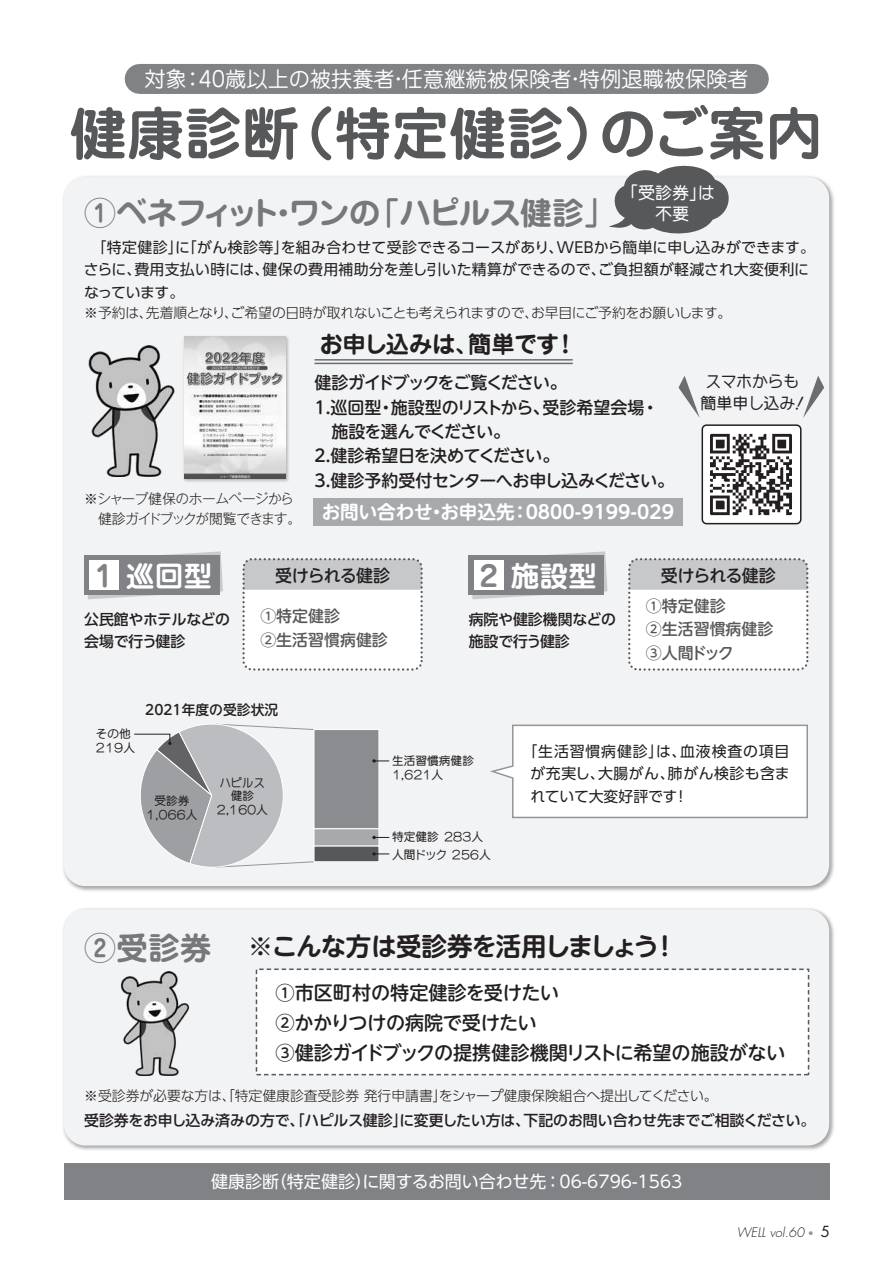
<style>
.page{position:relative;width:893px;height:1263px;background:#fff}
.page>*{position:absolute;margin:0;border:0;box-sizing:border-box;transform-origin:0 0}
.t1{font:700 57.45px "Jun 501 Pro";color:#57585a}
.t2{font:700 31.95px "Jun 501 Pro";letter-spacing:-.075em;color:#76787b}
.t3{font:700 31.95px "Jun 501 Pro";letter-spacing:-.04em;color:#76787b}
.t4{font:700 28.65px "Jun 501 Pro";color:#fff}
.t5{font:700 25.5px "UD Shin M Go Pro De";letter-spacing:-.045em;color:#231f20}
.t6{font:700 23.4px "Jun 501 Pro";letter-spacing:-.03em;color:#231f20}
.t7{font:21.3px "Jun 201 Pro";color:#fff}
.t8{font:500 19.2px/29.7px "UD Shin M Go Pro";letter-spacing:-.01em;color:#231f20}
.t9{font:700 18.6px "UD Shin M Go Pro De";color:#fff}
.t10{font:500 16.95px "UD Shin M Go Pro";letter-spacing:-.05em;color:#231f20}
.t11{font:16.95px "UD Shin Go Pro";color:#fff}
.t12{font:500 16.95px "UD Shin M Go Pro";color:#231f20}
.t13{font:500 16.95px "UD Shin M Go Pro";letter-spacing:-.025em;color:#231f20}
.t14{font:500 16.95px "UD Shin M Go Pro";letter-spacing:-.08em;color:#231f20}
.t15{font:16.95px/21.3px "Anito Std M";color:#fff;text-align:center}
.t16{font:500 15.9px/23.4px "UD Shin M Go Pro";color:#57585a}
.t17{font:15.9px/22.4px "Anito Std M";letter-spacing:-.005em;color:#231f20;text-align:center}
.t18{font:14.85px/22.4px "UD Shin Go Pro";letter-spacing:.02em;color:#231f20}
.t19{font:500 14.85px/21.3px "UD Shin Go Pro";letter-spacing:-.01em;color:#231f20}
.t20{font:300 13.8px "UD Shin Go Pro";letter-spacing:-.01em;color:#231f20}
.t21{font:300 13.8px/20.2px "Gothic MB101 Pro";letter-spacing:-.045em;color:#231f20}
.t22{font:500 13.8px "UD Shin M Go Pro";color:#231f20}
.t23{font:italic 300 12.75px "Futura Std";color:#231f20}
.t24{font:11.7px/13.8px "Anito Std M";color:#231f20}
.s1{color:#808285}
.s2{font-family:"Koz Go Pro";font-weight:400;font-style:normal;color:#939598}
.s3{font-weight:400;font-style:normal;font-size:14.85px}
</style>
<div class="page">
<div style="left:64px;top:177px;width:765px;height:709px;background:#f2f3f4;border-radius:21px"></div>
<img style="left:63px;top:908px;width:771px;height:242px">
<div style="left:64px;top:909px;width:765px;height:236px;background:#f2f3f4;border-radius:21px"></div>
<div style="left:64px;top:1163px;width:765px;height:36px;background:#808285"></div>
<hr style="left:0;top:0;width:1px;height:1263px;background:#d1d2d4">
<svg style="left:0;top:0;width:1px;height:54px"></svg>
<svg style="left:609px;top:165px;width:126px;height:69px"></svg>
<svg style="left:490px;top:724px;width:318px;height:95px"></svg>
<div style="left:314px;top:498px;width:369px;height:28px;background:#a8a9ad"></div>
<div style="left:256px;top:968px;width:553px;height:107px;background:#fff;border:2px dashed #57585a"></div>
<div style="left:244px;top:559px;width:178px;height:110px;background:#fff;border-radius:9px"></div>
<div style="left:245px;top:561px;width:175px;height:29px;background:#c7c8ca"></div>
<div style="left:242px;top:558px;width:181px;height:113px;border:2px dashed #57585a;border-radius:9px"></div>
<div style="left:140px;top:64px;width:614px;height:30px;background:#808285"></div>
<img style="left:701px;top:424px;width:101px;height:101px">
<img style="left:88px;top:345px;width:87px;height:132px">
<img style="left:120px;top:972px;width:70px;height:103px">
<img style="left:183px;top:336px;width:106px;height:146px">
<img style="left:185px;top:337px;width:101px;height:142px">
<svg style="left:678px;top:376px;width:22px;height:42px"></svg>
<svg style="left:803px;top:376px;width:21px;height:42px"></svg>
<svg style="left:134px;top:723px;width:180px;height:145px"></svg>
<div style="left:314px;top:729px;width:65px;height:100px;background:#8a8c8f;border:1px solid #fff"></div>
<div style="left:314px;top:828px;width:65px;height:18px;background:#a8a9ad;border:1px solid #fff"></div>
<div style="left:314px;top:846px;width:65px;height:16px;background:#57585a;border:1px solid #fff"></div>
<svg style="left:372px;top:759px;width:17px;height:4px"></svg>
<svg style="left:372px;top:836px;width:17px;height:3px"></svg>
<svg style="left:372px;top:852px;width:17px;height:4px"></svg>
<svg style="left:87px;top:551px;width:136px;height:48px"></svg>
<div style="left:84px;top:555px;width:135px;height:40px;background:#808285"></div>
<div style="left:89px;top:560px;width:30px;height:30px;background:#fff"></div>
<svg style="left:472px;top:551px;width:135px;height:48px"></svg>
<div style="left:469px;top:555px;width:135px;height:40px;background:#808285"></div>
<div style="left:474px;top:560px;width:30px;height:30px;background:#fff"></div>
<div style="left:629px;top:559px;width:178px;height:110px;background:#fff;border-radius:9px"></div>
<div style="left:631px;top:559px;width:174px;height:31px;background:#c7c8ca"></div>
<div style="left:628px;top:558px;width:180px;height:113px;border:2px dashed #57585a;border-radius:9px"></div>
<hr style="left:314px;top:359px;width:259px;height:2px;background:#6c6d70">
<hr style="left:314px;top:363px;width:259px;height:1px;background:#6c6d70">
<h3 class="t7" style="left:145px;top:62px;width:606px">対象：40歳以上の被扶養者・任意継続被保険者・特例退職被保険者</h3>
<h1 class="t1" style="left:70px;top:88px;width:755px">健康診断（特定健診）のご案内</h1>
<h2 class="t2" style="left:84px;top:188px;width:533px">①ベネフィット・ワンの「ハピルス健診」</h2>
<p class="t15" style="left:621px;top:181px;width:95px">「受診券」は不要</p>
<p class="t18" style="left:84px;top:236px;width:733px">　「特定健診」に「がん検診等」を組み合わせて受診できるコースがあり、WEBから簡単に申し込みができます。さらに、費用支払い時には、健保の費用補助分を差し引いた精算ができるので、ご負担額が軽減され大変便利になっています。</p>
<p class="t20" style="left:84px;top:302px;width:649px">※予約は、先着順となり、ご希望の日時が取れないことも考えられますので、お早目にご予約をお願いします。</p>
<p class="t21" style="left:84px;top:486px;width:219px">※シャープ健保のホームページから　健診ガイドブックが閲覧できます。</p>
<h3 class="t6" style="left:319px;top:326px;width:259px">お申し込みは、簡単です！</h3>
<p class="t14" style="left:314px;top:369px;width:254px">健診ガイドブックをご覧ください。</p>
<p class="t12" style="left:314px;top:393px;width:346px">1.巡回型・施設型のリストから、受診希望会場・</p>
<p class="t10" style="left:331px;top:418px;width:180px">施設を選んでください。</p>
<p class="t10" style="left:314px;top:442px;width:246px">2.健診希望日を決めてください。</p>
<p class="t13" style="left:314px;top:467px;width:361px">3.健診予約受付センターへお申し込みください。</p>
<p class="t9" style="left:322px;top:497px;width:354px">お問い合わせ・お申込先：0800-9199-029</p>
<p class="t17" style="left:701px;top:369px;width:108px">スマホからも簡単申し込み！</p>
<h3 class="t4" style="left:95px;top:553px;width:119px"><span class="s1">1</span> 巡回型</h3>
<h3 class="t4" style="left:480px;top:553px;width:119px"><span class="s1">2</span> 施設型</h3>
<p class="t10" style="left:661px;top:562px;width:117px">受けられる健診</p>
<p class="t16" style="left:646px;top:593px;width:129px">①特定健診<br>②生活習慣病健診<br>③人間ドック</p>
<p class="t10" style="left:275px;top:562px;width:117px">受けられる健診</p>
<p class="t16" style="left:260px;top:604px;width:129px">①特定健診<br>②生活習慣病健診</p>
<p class="t19" style="left:84px;top:609px;width:147px">公民館やホテルなどの会場で行う健診</p>
<p class="t19" style="left:469px;top:609px;width:149px">病院や健診機関などの施設で行う健診</p>
<p class="t24" style="left:96px;top:726px;width:41px">その他<br>219人</p>
<p class="t22" style="left:145px;top:699px;width:135px">2021年度の受診状況</p>
<p class="t24" style="left:146px;top:793px;width:53px;text-align:center">受診券<br>1,066人</p>
<p class="t24" style="left:217px;top:775px;width:53px;text-align:center">ハピルス健診<br>2,160人</p>
<p class="t24" style="left:392px;top:753px;width:83px">生活習慣病健診<br>1,621人</p>
<p class="t24" style="left:392px;top:827px;width:100px;line-height:17.4px">特定健診 283人人間ドック 256人</p>
<p class="t18" style="left:530px;top:740px;width:261px;text-align:justify;text-indent:-8px">「生活習慣病健診」は、血液検査の項目が充実し、大腸がん、肺がん検診も含まれていて大変好評です！</p>
<h2 class="t3" style="left:84px;top:922px;width:129px">②受診券</h2>
<h3 class="t5" style="left:248px;top:926px;width:431px">※こんな方は受診券を活用しましょう！</h3>
<p class="t8" style="left:276px;top:977px;width:511px">①市区町村の特定健診を受けたい<br>②かかりつけの病院で受けたい<br>③健診ガイドブックの提携健診機関リストに希望の施設がない</p>
<p class="t20" style="left:84px;top:1085px;width:635px">※受診券が必要な方は、「特定健康診査受診券 発行申請書」をシャープ健康保険組合へ提出してください。</p>
<p class="t19" style="left:84px;top:1109px;width:733px">受診券をお申し込み済みの方で、「ハピルス健診」に変更したい方は、下記のお問い合わせ先までご相談ください。</p>
<p class="t11" style="left:211px;top:1168px;width:473px">健康診断（特定健診）に関するお問い合わせ先：06-6796-1563</p>
<p class="t23" style="left:737px;top:1225px;width:95px">WELL vol.60<span class="s2">•</span> <span class="s3">5</span></p>
</div>
